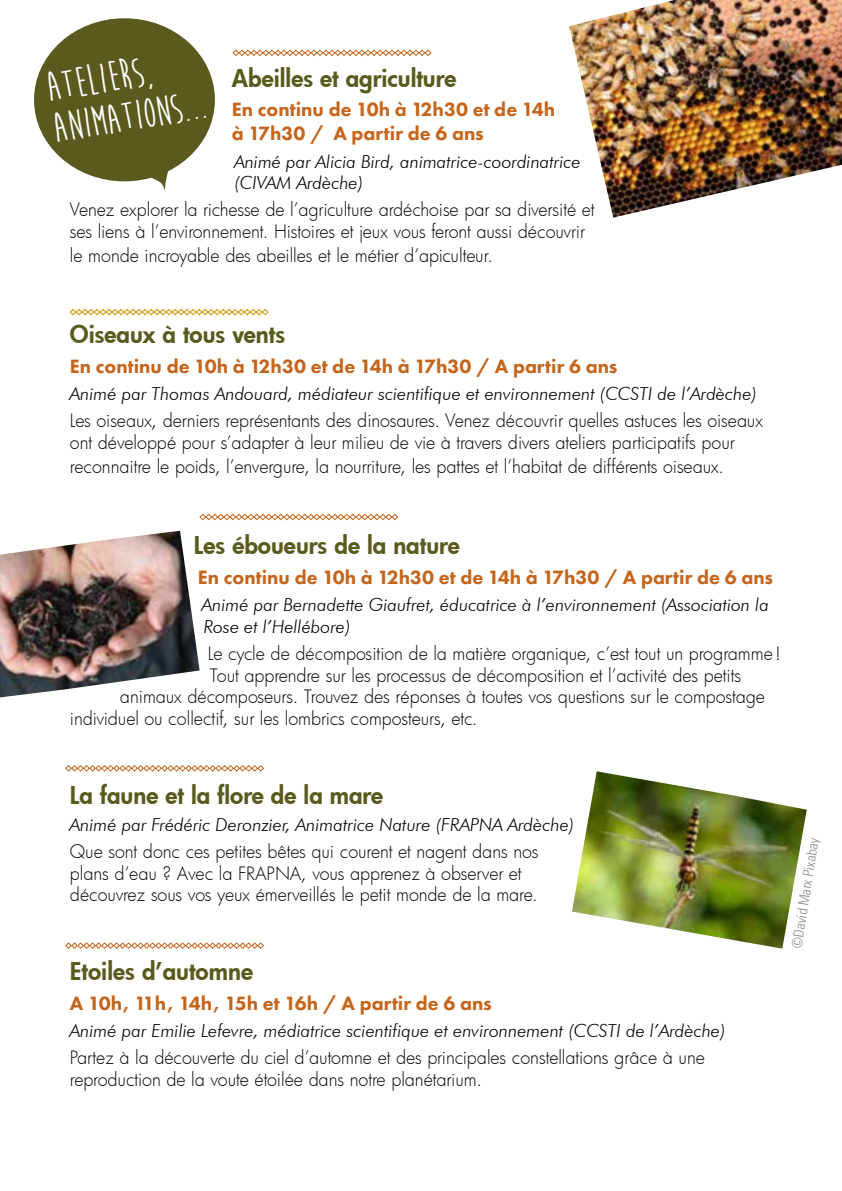
<style>
.page{position:relative;width:842px;height:1191px;background:#fff}
.page>*{position:absolute;margin:0;border:0;box-sizing:border-box;transform-origin:0 0}
.t1{font:700 43px/41.6px "Moon Flower";color:#fff}
.t2{font:800 24px "Futura";color:#5b5a1e}
.t3{font:800 20px/24px "Futura PT";color:#c5651c}
.t4{font:300 18px/21.6px "Futura";letter-spacing:-.005em;color:#000}
.t5{font:italic 300 18px/21.6px "Futura BT";color:#000}
.t6{font:300 condensed 14px "Univers";color:#8c8c8b}
</style>
<div class="page">
<svg style="left:232px;top:49px;width:199px;height:7px"></svg>
<div style="left:34px;top:18px;width:181px;height:163px;background:#5b5a1e;border-radius:50%"></div>
<svg style="left:134px;top:169px;width:38px;height:22px"></svg>
<svg style="left:70px;top:309px;width:199px;height:6px"></svg>
<img style="left:569px;top:0;width:273px;height:218px">
<svg style="left:199px;top:513px;width:199px;height:7px"></svg>
<svg style="left:65px;top:765px;width:199px;height:6px"></svg>
<svg style="left:65px;top:942px;width:199px;height:7px"></svg>
<img style="left:0;top:531px;width:200px;height:166px">
<img style="left:572px;top:771px;width:235px;height:177px">
<h1 class="t1" style="left:43px;top:67px;width:157px;rotate:-9deg">Ateliers, animations...</h1>
<h2 class="t2" style="left:232px;top:61px;width:226px">Abeilles et agriculture</h2>
<p class="t3" style="left:232px;top:97px;width:325px">En continu de 10h à 12h30 et de 14h à 17h30 / A partir de 6 ans</p>
<p class="t5" style="left:234px;top:150px;width:348px">Animé par Alicia Bird, animatrice-coordinatrice (CIVAM Ardèche)</p>
<p class="t4" style="left:70px;top:199px;width:526px">Venez explorer la richesse de l’agriculture ardéchoise par sa diversité et ses liens à l’environnement. Histoires et jeux vous feront aussi découvrir</p>
<p class="t4" style="left:70px;top:244px;width:425px">le monde incroyable des abeilles et le métier d’apiculteur.</p>
<h2 class="t2" style="left:70px;top:318px;width:217px">Oiseaux à tous vents</h2>
<p class="t3" style="left:70px;top:354px;width:549px">En continu de 10h à 12h30 et de 14h à 17h30 / A partir 6 ans</p>
<p class="t5" style="left:70px;top:383px;width:689px">Animé par Thomas Andouard, médiateur scientifique et environnement (CCSTI de l’Ardèche)</p>
<p class="t4" style="left:70px;top:410px;width:695px">Les oiseaux, derniers représentants des dinosaures. Venez découvrir quelles astuces les oiseaux ont développé pour s’adapter à leur milieu de vie à travers divers ateliers participatifs pour</p>
<p class="t4" style="left:70px;top:455px;width:655px">reconnaitre le poids, l’envergure, la nourriture, les pattes et l’habitat de différents oiseaux.</p>
<h2 class="t2" style="left:194px;top:529px;width:267px">Les éboueurs de la nature</h2>
<p class="t3" style="left:198px;top:565px;width:577px">En continu de 10h à 12h30 et de 14h à 17h30 / A partir de 6 ans</p>
<p class="t5" style="left:202px;top:594px;width:568px">Animé par Bernadette Giaufret, éducatrice à l’environnement (Association la<br>Rose et l’Hellébore)</p>
<p class="t4" style="left:208px;top:642px;width:574px">Le cycle de décomposition de la matière organique, c’est tout un programme!</p>
<p class="t4" style="left:210px;top:664px;width:533px">Tout apprendre sur les processus de décomposition et l’activité des petits</p>
<p class="t4" style="left:120px;top:685px;width:647px">animaux décomposeurs. Trouvez des réponses à toutes vos questions sur le compostage</p>
<p class="t4" style="left:70px;top:707px;width:409px">individuel ou collectif, sur les lombrics composteurs, etc.</p>
<h2 class="t2" style="left:70px;top:778px;width:315px">La faune et la flore de la mare</h2>
<p class="t5" style="left:70px;top:813px;width:506px">Animé par Frédéric Deronzier, Animatrice Nature (FRAPNA Ardèche)</p>
<p class="t4" style="left:70px;top:840px;width:470px">Que sont donc ces petites bêtes qui courent et nagent dans nos plans d’eau ? Avec la FRAPNA, vous apprenez à observer et découvrez sous vos yeux émerveillés le petit monde de la mare.</p>
<h2 class="t2" style="left:70px;top:955px;width:185px">Etoiles d’automne</h2>
<p class="t3" style="left:70px;top:991px;width:423px">A 10h, 11h, 14h, 15h et 16h / A partir de 6 ans</p>
<p class="t5" style="left:70px;top:1019px;width:657px">Animé par Emilie Lefevre, médiatrice scientifique et environnement (CCSTI de l’Ardèche)</p>
<p class="t4" style="left:70px;top:1046px;width:636px">Partez à la découverte du ciel d’automne et des principales constellations grâce à une reproduction de la voute étoilée dans notre planétarium.</p>
<p class="t6" style="left:788px;top:946px;width:113px;rotate:-81deg">©David Marx Pixabay</p>
</div>
